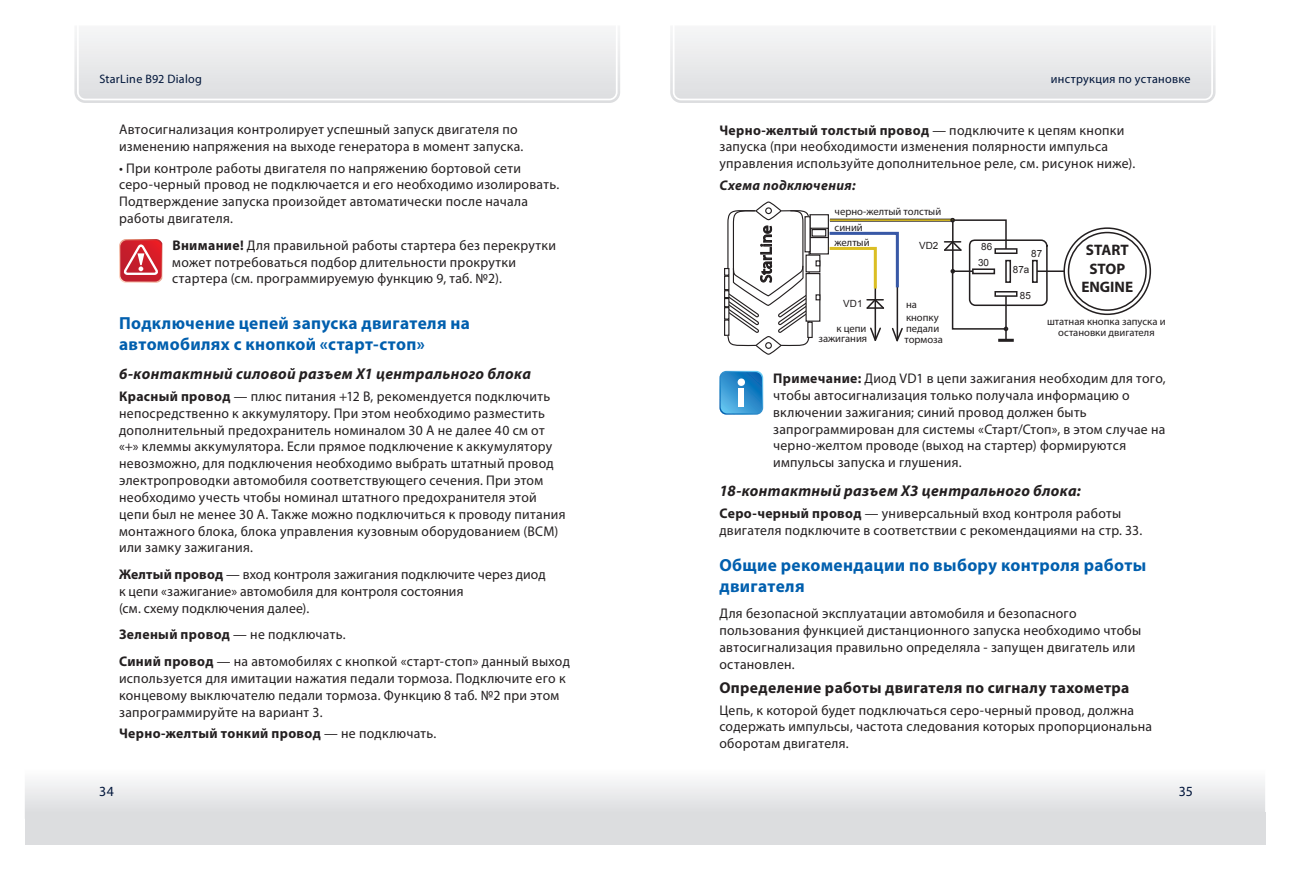
<style>
.page{position:relative;width:1290px;height:869px;background:#fff}
.page>*{position:absolute;margin:0;border:0;box-sizing:border-box;transform-origin:0 0}
.t1{font:700 17.5px/21px "Myriad Pro";letter-spacing:.02em;color:#015fae}
.t2{font:italic 700 15.75px "Myriad Pro";letter-spacing:.025em;color:#231f20}
.t3{font:700 15.75px "Myriad Pro";letter-spacing:.025em;color:#231f20}
.t4{font:15.75px "Myriad Pro";color:#231f20;scale:1.08 1}
.t5{font:700 15.22px/18.2px "Myriad Pro";color:#231f20;text-align:center}
.t6{font:14px/16.8px "Myriad Pro";letter-spacing:.02em;color:#231f20}
.t7{font:700 14px "Myriad Pro";letter-spacing:.025em;color:#231f20}
.t8{font:italic 700 14px "Myriad Pro";letter-spacing:.03em;color:#231f20}
.t9{font:14px "Myriad Pro";color:#00153a}
.t10{font:12.25px "Myriad Pro";letter-spacing:.025em;color:#00153a}
.t11{font:10.67px/11.9px "Myriad Pro";color:#231f20}
.t12{font:9.8px/15.8px "Arial";color:#231f20;text-align:center}
.s1{font-weight:700}
.s2{font-weight:400}
</style>
<div class="page">
<div style="left:25px;top:811px;width:1240px;height:32px;background:#dcdddf"></div>
<svg style="left:74px;top:30px;width:546px;height:73px"></svg>
<svg style="left:670px;top:30px;width:545px;height:73px"></svg>
<svg style="left:25px;top:781px;width:1240px;height:30px"></svg>
<svg style="left:119px;top:239px;width:43px;height:44px;background:#d75159"></svg>
<div style="left:1005px;top:260px;width:6px;height:23px;border:2px solid #231f20"></div>
<div style="left:1032px;top:260px;width:6px;height:23px;border:2px solid #231f20"></div>
<div style="left:994px;top:248px;width:23px;height:6px;border:2px solid #231f20"></div>
<div style="left:994px;top:291px;width:23px;height:6px;border:2px solid #231f20"></div>
<hr style="left:1037px;top:270px;width:27px;height:2px;background:#231f20">
<svg style="left:866px;top:297px;width:19px;height:13px"></svg>
<hr style="left:874px;top:285px;width:2px;height:53px;background:#231f20">
<hr style="left:896px;top:285px;width:2px;height:53px;background:#231f20">
<hr style="left:830px;top:218px;width:124px;height:3px;background:#231f20">
<hr style="left:830px;top:219px;width:124px;height:2px;background:#dbbe24">
<hr style="left:998px;top:338px;width:16px;height:3px;background:#231f20">
<svg style="left:942px;top:218px;width:66px;height:122px"></svg>
<svg style="left:870px;top:326px;width:11px;height:15px"></svg>
<svg style="left:892px;top:326px;width:11px;height:16px"></svg>
<div style="left:1068px;top:232px;width:79px;height:79px;border:2px solid #231f20;border-radius:50%"></div>
<div style="left:1063px;top:227px;width:88px;height:88px;border:2px solid #231f20;border-radius:50%"></div>
<div style="left:969px;top:239px;width:78px;height:67px;border:2px solid #231f20;border-radius:6px"></div>
<div style="left:809px;top:214px;width:20px;height:40px;border:1px solid #231f20"></div>
<div style="left:810px;top:227px;width:19px;height:11px;border:1px solid #231f20"></div>
<div style="left:811px;top:229px;width:15px;height:7px;border:1px solid #231f20"></div>
<svg style="left:724px;top:201px;width:96px;height:154px"></svg>
<svg style="left:826px;top:230px;width:73px;height:61px"></svg>
<svg style="left:719px;top:370px;width:44px;height:44px;background:#3894cf"></svg>
<div style="left:738px;top:378px;width:7px;height:8px;background:#fff;border-radius:50%"></div>
<div style="left:738px;top:388px;width:6px;height:19px;background:#fff"></div>
<p class="t10" style="left:99px;top:72px;width:104px">StarLine B92 Dialog</p>
<p class="t10" style="left:1051px;top:72px;width:141px">инструкция по установке</p>
<p class="t6" style="left:119px;top:121px;width:406px">Автосигнализация контролирует успешный запуск двигателя по изменению напряжения на выходе генератора в момент запуска.</p>
<p class="t6" style="left:119px;top:159px;width:442px">• При контроле работы двигателя по напряжению бортовой сети серо-черный провод не подключается и его необходимо изолировать.<br>Подтверждение запуска произойдет автоматически после начала работы двигателя.</p>
<p class="t6" style="left:172px;top:236px;width:385px"><span class="s1">Внимание!</span> Для правильной работы стартера без перекрутки может потребоваться подбор длительности прокрутки стартера (см. программируемую функцию 9, таб. №2).</p>
<p class="t1" style="left:119px;top:312px;width:352px">Подключение цепей запуска двигателя на автомобилях с кнопкой «старт-стоп»</p>
<p class="t2" style="left:119px;top:363px;width:413px">6-контактный силовой разъем Х1 центрального блока</p>
<p class="t6" style="left:119px;top:387px;width:448px"><span class="s1">Красный провод</span> — плюс питания +12 В, рекомендуется подключить непосредственно к аккумулятору. При этом необходимо разместить дополнительный предохранитель номиналом 30 А не далее 40 см от «+» клеммы аккумулятора. Если прямое подключение к аккумулятору невозможно, для подключения необходимо выбрать штатный провод электропроводки автомобиля соответствующего сечения. При этом необходимо учесть чтобы номинал штатного предохранителя этой цепи был не менее 30 А. Также можно подключиться к проводу питания монтажного блока, блока управления кузовным оборудованием (BCM) или замку зажигания.</p>
<p class="t6" style="left:119px;top:565px;width:428px"><span class="s1">Желтый провод</span> — вход контроля зажигания подключите через диод к цепи «зажигание» автомобиля для контроля состояния<br>(см. схему подключения далее).</p>
<p class="t6" style="left:119px;top:621px;width:452px;line-height:26.8px"><span class="s1">Зеленый провод</span> — не подключать.<br><span class="s1">Синий провод</span> — на автомобилях с кнопкой «старт-стоп» данный выход</p>
<p class="t6" style="left:119px;top:669px;width:448px">используется для имитации нажатия педали тормоза. Подключите его к концевому выключателю педали тормоза. Функцию 8 таб. №2 при этом запрограммируйте на вариант 3.</p>
<p class="t7" style="left:119px;top:724px;width:319px">Черно-желтый тонкий провод <span class="s2">— не подключать.</span></p>
<p class="t6" style="left:719px;top:121px;width:417px"><span class="s1">Черно-желтый толстый провод</span> — подключите к цепям кнопки запуска (при необходимости изменения полярности импульса управления используйте дополнительное реле, см. рисунок ниже).</p>
<p class="t8" style="left:719px;top:176px;width:138px">Схема подключения:</p>
<p class="t11" style="left:834px;top:203px;width:108px;line-height:15.4px">черно-желтый толстый синий<br>желтый</p>
<p class="t4" style="left:756px;top:283px;width:55px;rotate:-90deg">StarLine</p>
<p class="t12" style="left:919px;top:237px;width:21px">VD2</p>
<p class="t12" style="left:978px;top:239px;width:16px">86<br>30</p>
<p class="t5" style="left:1081px;top:240px;width:53px">START<br>STOP<br>ENGINE</p>
<p class="t12" style="left:1031px;top:245px;width:12px">87</p>
<p class="t12" style="left:1013px;top:262px;width:18px">87а</p>
<p class="t12" style="left:1020px;top:287px;width:12px">85</p>
<p class="t12" style="left:843px;top:295px;width:21px">VD1</p>
<p class="t11" style="left:904px;top:298px;width:40px">на кнопку педали тормоза</p>
<p class="t11" style="left:1047px;top:316px;width:120px;line-height:11px;text-align:center">штатная кнопка запуска и остановки двигателя</p>
<p class="t6" style="left:773px;top:369px;width:394px"><span class="s1">Примечание:</span> Диод VD1 в цепи зажигания необходим для того, чтобы автосигнализация только получала информацию о включении зажигания; синий провод должен быть запрограммирован для системы «Старт/Стоп», в этом случае на черно-желтом проводе (выход на стартер) формируются импульсы запуска и глушения.</p>
<p class="t2" style="left:719px;top:480px;width:363px">18-контактный разъем Х3 центрального блока:</p>
<p class="t6" style="left:719px;top:504px;width:424px"><span class="s1">Серо-черный провод</span> — универсальный вход контроля работы двигателя подключите в соответствии с рекомендациями на стр. 33.</p>
<p class="t1" style="left:719px;top:553px;width:428px">Общие рекомендации по выбору контроля работы двигателя</p>
<p class="t6" style="left:719px;top:604px;width:423px">Для безопасной эксплуатации автомобиля и безопасного пользования функцией дистанционного запуска необходимо чтобы автосигнализация правильно определяла - запущен двигатель или остановлен.</p>
<p class="t3" style="left:719px;top:676px;width:412px">Определение работы двигателя по сигналу тахометра</p>
<p class="t6" style="left:719px;top:700px;width:434px">Цепь, к которой будет подключаться серо-черный провод, должна содержать импульсы, частота следования которых пропорциональна оборотам двигателя.</p>
<p class="t11" style="left:818px;top:322px;width:50px;line-height:11px;text-align:right">к цепи зажигания</p>
<p class="t9" style="left:99px;top:782px;width:16px">34</p>
<p class="t9" style="left:1179px;top:782px;width:16px">35</p>
</div>
